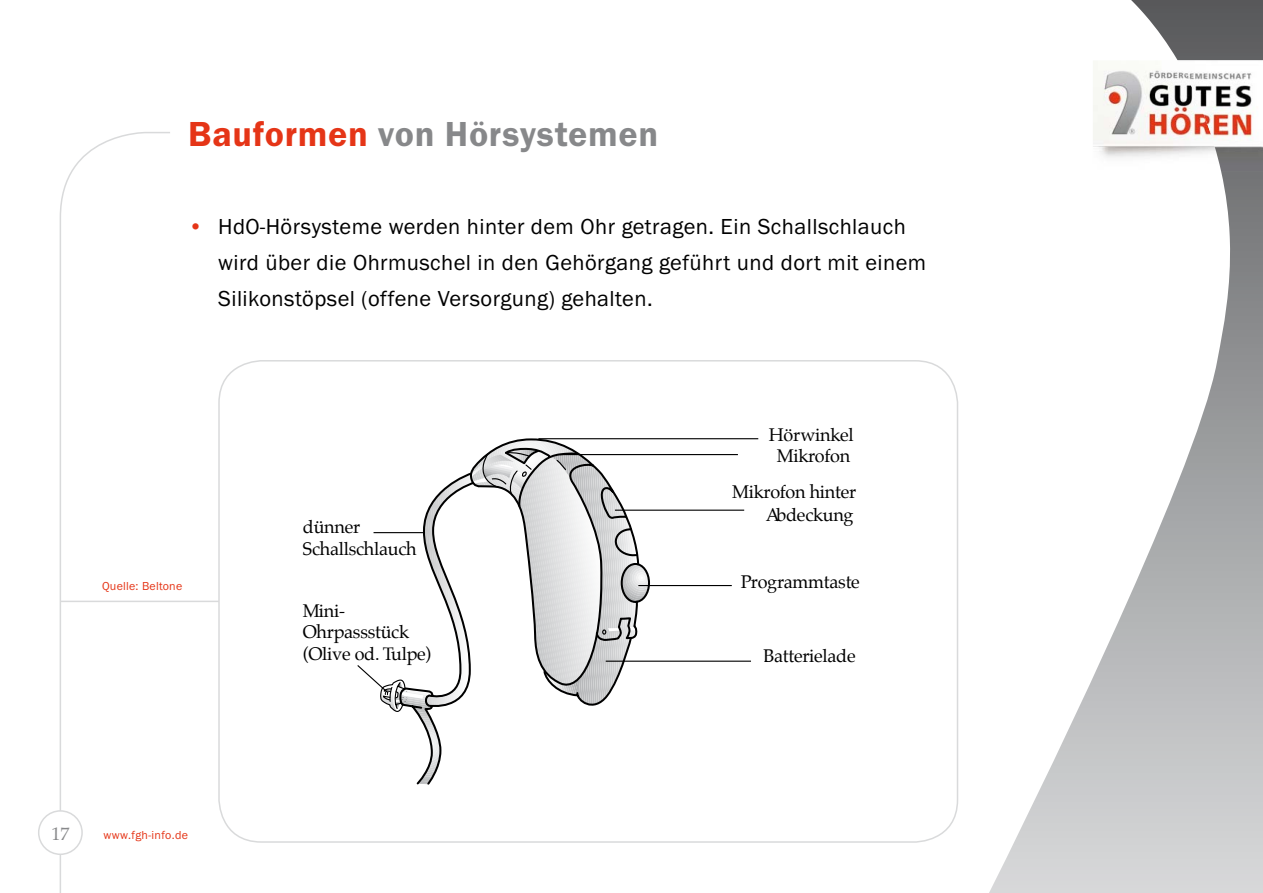
<style>
.page{position:relative;width:1263px;height:893px;background:#fff}
.page>*{position:absolute;margin:0;border:0;box-sizing:border-box;transform-origin:0 0}
.t1{font:600 36px "Franklin Gothic Itc T";letter-spacing:.02em;color:#87888a}
.t2{font:22.5px/36px "Franklin Gothic Itc T";letter-spacing:.02em;color:#000}
.t3{font:18px/22.5px "Palatino";letter-spacing:-.015em;color:#000}
.t4{font:18px "Palatino";color:#87888a}
.t5{font:12px "Franklin Gothic Itc T";letter-spacing:.02em;color:#e53517}
.s1{color:#e53517}
</style>
<div class="page">
<svg style="left:59px;top:132px;width:113px;height:761px"></svg>
<svg style="left:989px;top:0;width:274px;height:893px"></svg>
<img style="left:1093px;top:60px;width:84px;height:111px">
<img style="left:1177px;top:60px;width:86px;height:111px">
<div style="left:39px;top:811px;width:43px;height:43px;background:#fff;border-radius:50%"></div>
<div style="left:38px;top:810px;width:45px;height:45px;border:2px solid #d9dadb;border-radius:50%"></div>
<hr style="left:60px;top:601px;width:159px;height:1px;background:#d9dadb">
<hr style="left:638px;top:585px;width:94px;height:1px;background:#000">
<hr style="left:615px;top:510px;width:129px;height:1px;background:#000">
<hr style="left:606px;top:661px;width:145px;height:1px;background:#000">
<hr style="left:538px;top:438px;width:220px;height:1px;background:#000">
<hr style="left:560px;top:454px;width:178px;height:1px;background:#000">
<svg style="left:357px;top:440px;width:294px;height:344px"></svg>
<h1 class="t1" style="left:188px;top:113px;width:472px"><span class="s1">Bauformen</span> von Hörsystemen</h1>
<p class="t2" style="left:218px;top:208px;width:710px;text-indent:-30px"><span class="s1">•</span> HdO-Hörsysteme werden hinter dem Ohr getragen. Ein Schallschlauch wird über die Ohrmuschel in den Gehörgang geführt und dort mit einem<br>Silikonstöpsel (offene Versorgung) gehalten.</p>
<p class="t3" style="left:769px;top:424px;width:86px">Hörwinkel</p>
<p class="t5" style="left:102px;top:579px;width:82px">Quelle: Beltone</p>
<p class="t4" style="left:51px;top:819px;width:19px">17</p>
<p class="t5" style="left:103px;top:827px;width:86px">www.fgh-info.de</p>
<p class="t3" style="left:303px;top:515px;width:115px">dünner<br>Schallschlauch</p>
<p class="t3" style="left:303px;top:599px;width:130px;line-height:21.6px">Mini-<br>Ohrpassstück (Olive od. Tulpe)</p>
<p class="t3" style="left:777px;top:444px;width:75px">Mikrofon</p>
<p class="t3" style="left:732px;top:481px;width:125px;text-align:right">Mikrofon hinter<br>Abdeckung</p>
<p class="t3" style="left:741px;top:570px;width:120px">Programmtaste</p>
<p class="t3" style="left:764px;top:645px;width:94px">Batterielade</p>
</div>
